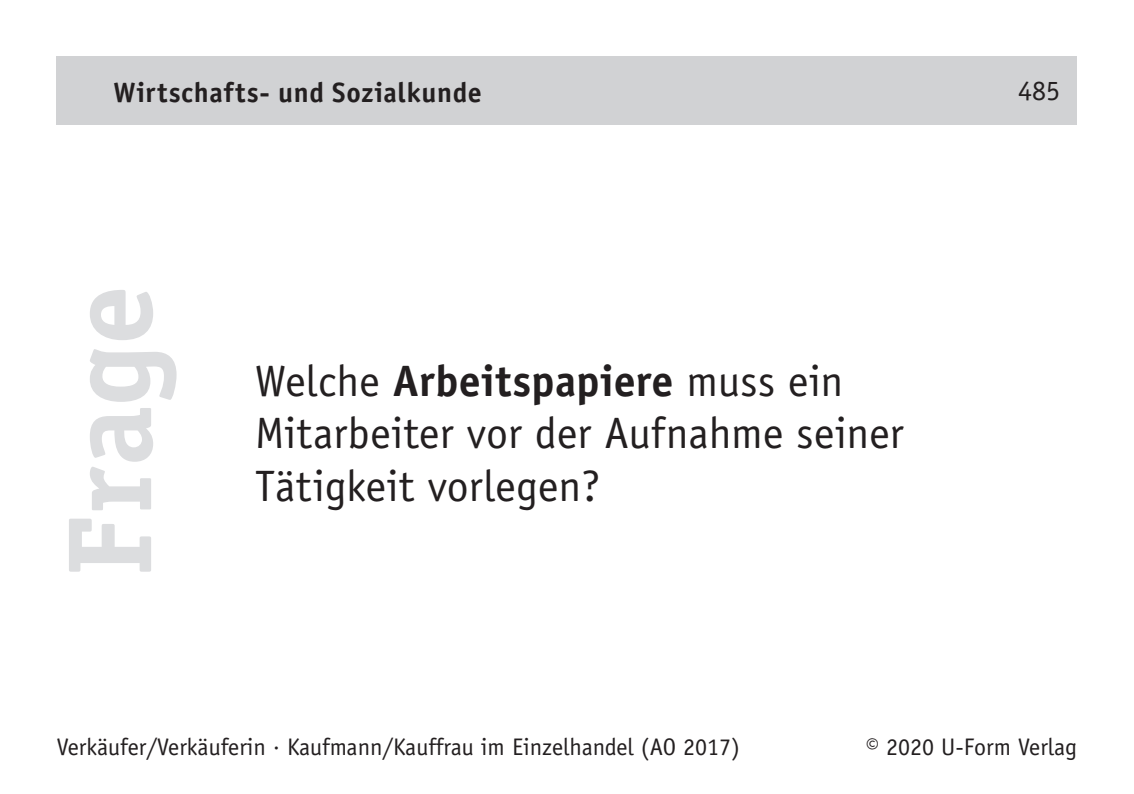
<style>
.page{position:relative;width:1134px;height:794px;background:#fff}
.page>*{position:absolute;margin:0;border:0;box-sizing:border-box;transform-origin:0 0}
.t1{font:700 120px "Officina Serif";color:#dcdddf}
.t2{font:44px/52.8px "Officina Sans";color:#231f20}
.t3{font:700 28px "Officina Sans";letter-spacing:.02em;color:#231f20}
.t4{font:28px "Officina Sans";color:#231f20}
.t5{font:24px "Officina Sans";color:#231f20}
.s1{font-weight:700}
.s2{font-family:"Syntax"}
</style>
<div class="page">
<div style="left:57px;top:57px;width:1020px;height:68px;background:#d1d2d4"></div>
<p class="t3" style="left:113px;top:75px;width:370px">Wirtschafts- und Sozialkunde</p>
<h1 class="t1" style="left:35px;top:576px;width:292px;rotate:-90deg">Frage</h1>
<h2 class="t2" style="left:255px;top:354px;width:650px">Welche <span class="s1">Arbeitspapiere</span> muss ein<br>Mitarbeiter vor der Aufnahme seiner<br>Tätigkeit vorlegen?</h2>
<p class="t4" style="left:1018px;top:74px;width:43px">485</p>
<p class="t5" style="left:57px;top:733px;width:685px">Verkäufer/Verkäuferin <span class="s2">·</span> Kaufmann/Kauffrau im Einzelhandel (AO 2017)</p>
<p class="t5" style="left:866px;top:733px;width:213px">© 2020 U-Form Verlag</p>
</div>
